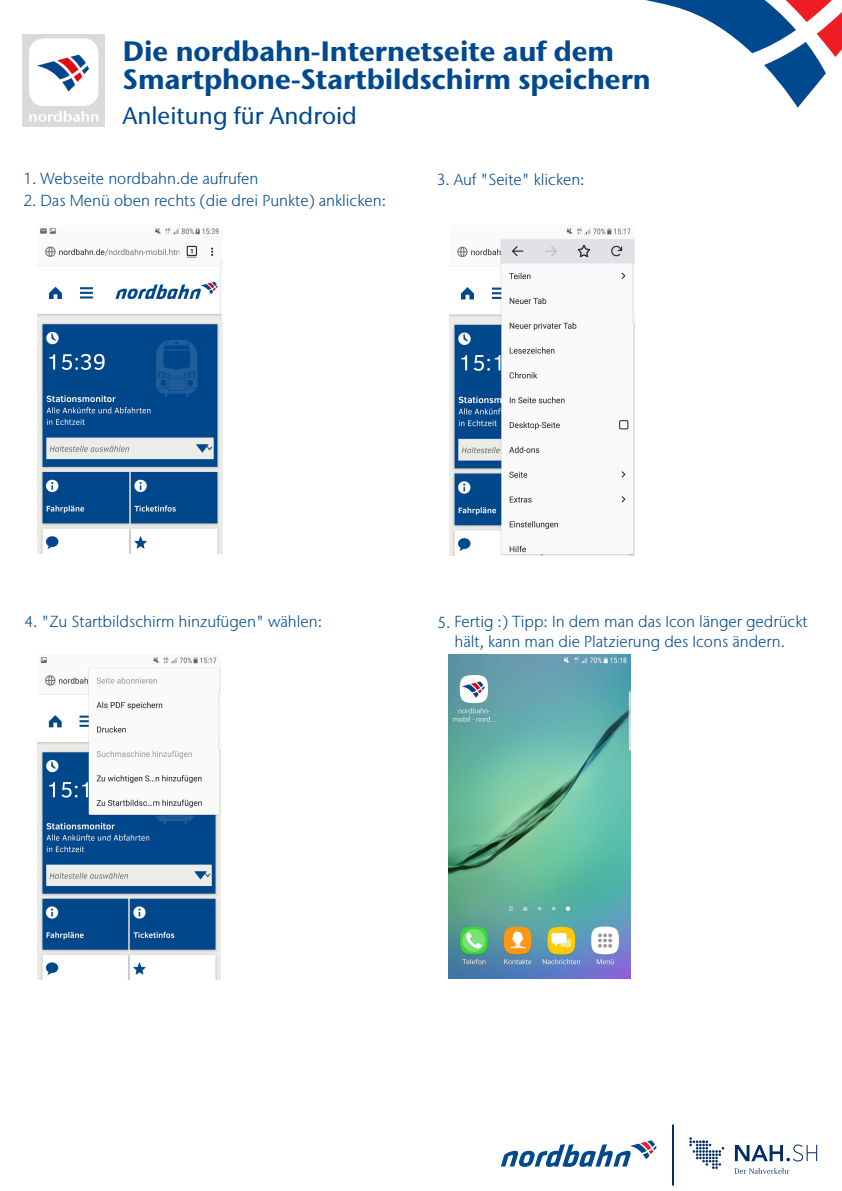
<style>
.page{position:relative;width:842px;height:1191px;background:#fff}
.page>*{position:absolute;margin:0;border:0;box-sizing:border-box;transform-origin:0 0}
.t1{font:700 28px/28px "Stone Sans IIITC Pro";color:#01498e}
.t2{font:500 24px "Stone Sans IIITC Pro";color:#01498e}
.t3{font:300 16px/19.2px "Stone Sans IIITC Pro";color:#01498e;text-align:center}
</style>
<div class="page">
<svg style="left:734px;top:1167px;width:55px;height:6px"></svg>
<svg style="left:689px;top:1137px;width:35px;height:31px"></svg>
<svg style="left:734px;top:1144px;width:83px;height:17px"></svg>
<svg style="left:501px;top:1140px;width:155px;height:26px"></svg>
<hr style="left:672px;top:1124px;width:1px;height:61px;background:#002e66">
<svg style="left:645px;top:0;width:197px;height:108px"></svg>
<img style="left:23px;top:34px;width:81px;height:93px">
<img style="left:38px;top:227px;width:184px;height:326px">
<img style="left:449px;top:228px;width:185px;height:327px">
<img style="left:38px;top:657px;width:183px;height:322px">
<img style="left:448px;top:654px;width:182px;height:324px">
<h1 class="t1" style="left:123px;top:36px;width:529px">Die nordbahn-Internetseite auf dem<br>Smartphone-Startbildschirm speichern</h1>
<h2 class="t2" style="left:122px;top:101px;width:236px">Anleitung für Android</h2>
<p class="t3" style="left:23px;top:168px;width:236px">1. Webseite nordbahn.de aufrufen</p>
<p class="t3" style="left:23px;top:191px;width:364px">2. Das Menü oben rechts (die drei Punkte) anklicken:</p>
<p class="t3" style="left:436px;top:170px;width:149px">3. Auf "Seite" klicken:</p>
<p class="t3" style="left:25px;top:611px;width:299px">4. "Zu Startbildschirm hinzufügen" wählen:</p>
<p class="t3" style="left:437px;top:612px;width:371px">5. Fertig :) Tipp: In dem man das Icon länger gedrückt hält, kann man die Platzierung des Icons ändern.</p>
</div>
